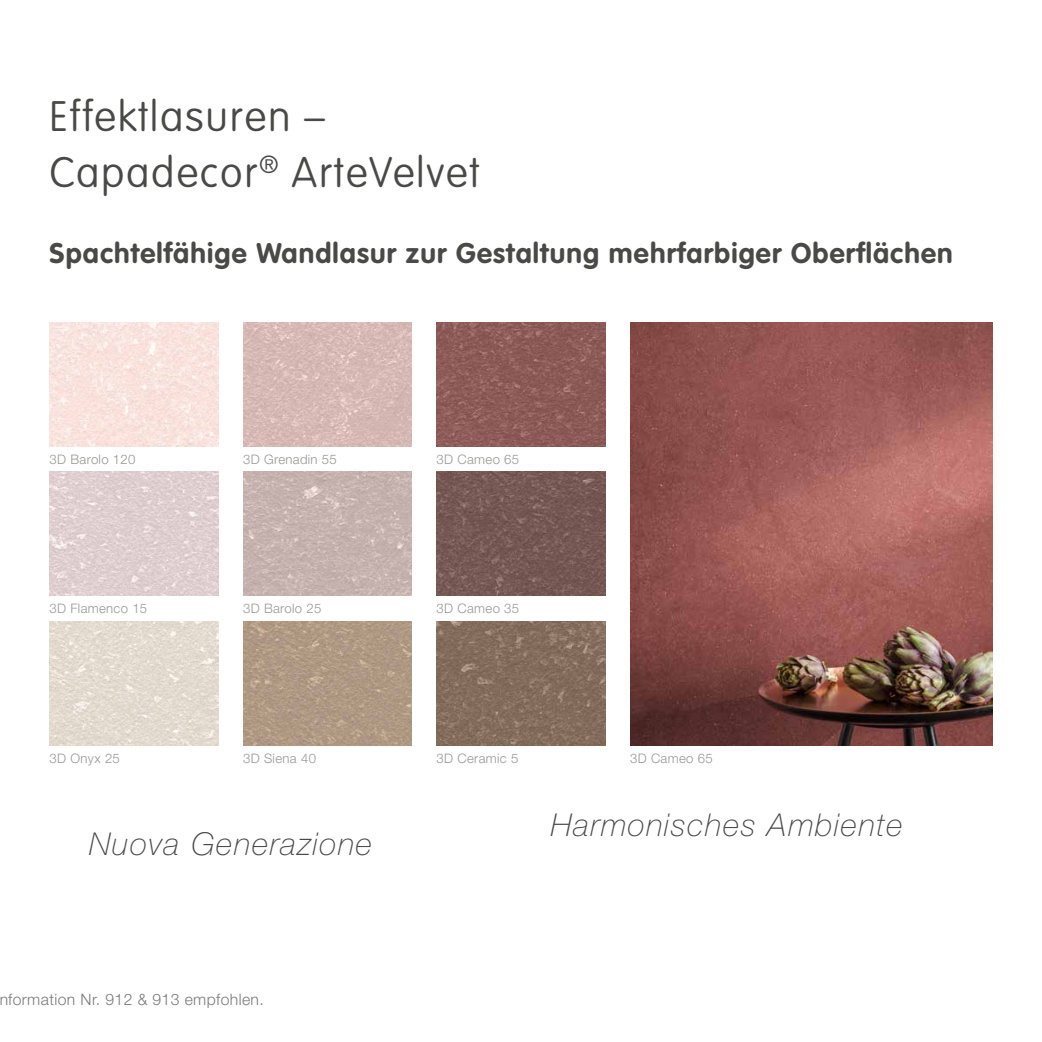
<style>
.page{position:relative;width:1042px;height:1042px;background:#fff}
.page>*{position:absolute;margin:0;border:0;box-sizing:border-box;transform-origin:0 0}
.t1{font:100 42px/56px "VAG Rounded LT";letter-spacing:.04em;color:#494948}
.t2{font:italic 100 31.5px "Helvetica Neue LT";letter-spacing:.05em;color:#494948}
.t3{font:700 28px "VAG Rounded LT";letter-spacing:.04em;color:#494948}
.t4{font:300 15.75px "Helvetica Neue LT";letter-spacing:.025em;color:#7b7b7a}
.t5{font:300 13.12px "Helvetica Neue LT";letter-spacing:.025em;color:#989795}
</style>
<div class="page">
<img style="left:50px;top:322px;width:168px;height:124px">
<img style="left:50px;top:471px;width:168px;height:124px">
<img style="left:50px;top:621px;width:168px;height:124px">
<img style="left:243px;top:322px;width:169px;height:124px">
<img style="left:243px;top:471px;width:169px;height:124px">
<img style="left:243px;top:621px;width:169px;height:124px">
<img style="left:437px;top:471px;width:168px;height:124px">
<img style="left:437px;top:621px;width:168px;height:124px">
<img style="left:437px;top:322px;width:168px;height:124px">
<img style="left:630px;top:322px;width:362px;height:423px">
<h1 class="t1" style="left:50px;top:90px;width:431px">Effektlasuren –<br>Capadecor<sup>®</sup> ArteVelvet</h1>
<h3 class="t3" style="left:50px;top:237px;width:904px">Spachtelfähige Wandlasur zur Gestaltung mehrfarbiger Oberflächen</h3>
<p class="t5" style="left:50px;top:451px;width:87px">3D Barolo 120</p>
<p class="t5" style="left:243px;top:451px;width:95px">3D Grenadin 55</p>
<p class="t5" style="left:437px;top:451px;width:84px">3D Cameo 65</p>
<p class="t5" style="left:50px;top:600px;width:99px">3D Flamenco 15</p>
<p class="t5" style="left:243px;top:600px;width:80px">3D Barolo 25</p>
<p class="t5" style="left:437px;top:600px;width:84px">3D Cameo 35</p>
<p class="t5" style="left:50px;top:750px;width:72px">3D Onyx 25</p>
<p class="t5" style="left:437px;top:750px;width:83px">3D Ceramic 5</p>
<p class="t5" style="left:243px;top:750px;width:74px">3D Siena 40</p>
<h2 class="t2" style="left:89px;top:825px;width:285px">Nuova Generazione</h2>
<p class="t5" style="left:630px;top:750px;width:84px">3D Cameo 65</p>
<h2 class="t2" style="left:551px;top:807px;width:353px">Harmonisches Ambiente</h2>
<p class="t4" style="left:-1px;top:989px;width:266px">nformation Nr. 912 &amp; 913 empfohlen.</p>
</div>
